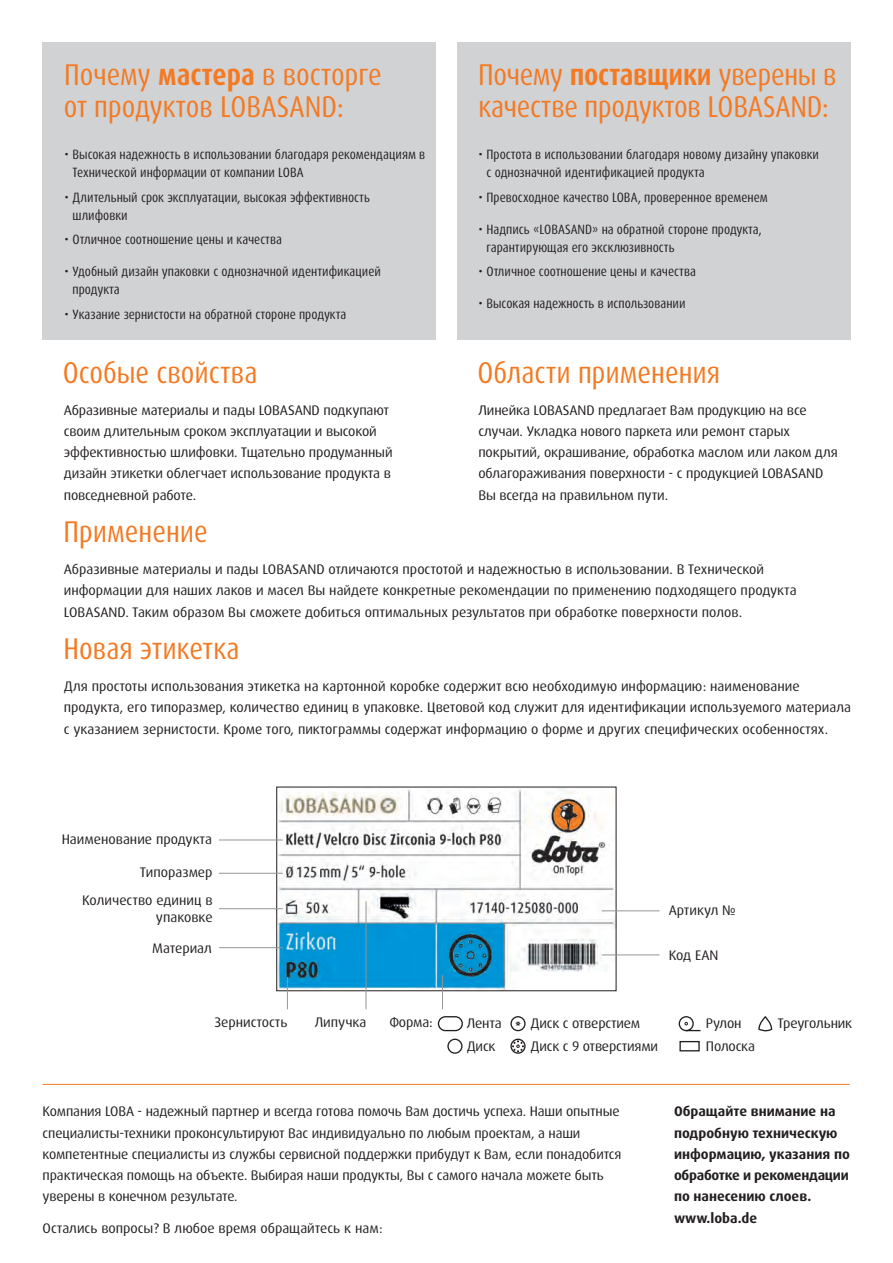
<style>
.page{position:relative;width:893px;height:1263px;background:#fff}
.page>*{position:absolute;margin:0;border:0;box-sizing:border-box;transform-origin:0 0}
.t1{font:condensed 30px/32px "Dax Pro";color:#f47921}
.t2{font:13.8px/21.3px "Dax Pro";letter-spacing:-.01em;color:#231f20}
.t3{font:700 13.8px/21.3px "Dax Pro";color:#231f20}
.t4{font:condensed 13.5px/18px "Dax Pro";color:#231f20}
.s1{font-weight:700}
.s2{font-family:"Dax OT";font-stretch:normal}
</style>
<div class="page">
<div style="left:457px;top:43px;width:393px;height:297px;background:#d1d2d4"></div>
<div style="left:43px;top:43px;width:393px;height:297px;background:#d1d2d4"></div>
<img style="left:278px;top:789px;width:336px;height:200px">
<hr style="left:602px;top:910px;width:57px;height:1px;background:#939598">
<hr style="left:602px;top:954px;width:57px;height:1px;background:#939598">
<hr style="left:219px;top:908px;width:64px;height:1px;background:#939598">
<hr style="left:219px;top:873px;width:64px;height:1px;background:#939598">
<hr style="left:219px;top:840px;width:64px;height:1px;background:#939598">
<hr style="left:219px;top:947px;width:64px;height:1px;background:#939598">
<hr style="left:442px;top:975px;width:1px;height:34px;background:#939598">
<hr style="left:287px;top:977px;width:1px;height:32px;background:#939598">
<hr style="left:366px;top:901px;width:1px;height:108px;background:#939598">
<div style="left:438px;top:1016px;width:25px;height:15px;border:1px solid #231f20;border-radius:7px"></div>
<svg style="left:679px;top:1016px;width:21px;height:15px"></svg>
<svg style="left:758px;top:1017px;width:14px;height:14px"></svg>
<div style="left:510px;top:1016px;width:16px;height:15px;border:1px solid #231f20;border-radius:50%"></div>
<svg style="left:515px;top:1021px;width:6px;height:5px"></svg>
<div style="left:447px;top:1039px;width:16px;height:15px;border:1px solid #231f20;border-radius:50%"></div>
<div style="left:679px;top:1041px;width:21px;height:10px;border:1px solid #231f20"></div>
<div style="left:510px;top:1039px;width:16px;height:15px;border:1px solid #231f20;border-radius:50%"></div>
<svg style="left:512px;top:1041px;width:12px;height:11px"></svg>
<hr style="left:43px;top:1084px;width:806px;height:1px;background:#f47921">
<h1 class="t1" style="left:64px;top:59px;width:319px">Почему <span class="s1">мастера</span> в восторге от продуктов LOBASAND:</h1>
<p class="t4" style="left:73px;top:146px;width:354px;text-indent:-8px"><span class="s2">•</span> Высокая надежность в использовании благодаря рекомендациям в<br>Технической информации от компании LOBA</p>
<p class="t4" style="left:73px;top:188px;width:299px;text-indent:-8px"><span class="s2">•</span> Длительный срок эксплуатации, высокая эффективность шлифовки</p>
<p class="t4" style="left:65px;top:231px;width:219px"><span class="s2">•</span> Отличное соотношение цены и качества</p>
<p class="t4" style="left:73px;top:263px;width:310px;text-indent:-8px"><span class="s2">•</span> Удобный дизайн упаковки с однозначной идентификацией продукта</p>
<p class="t4" style="left:65px;top:305px;width:283px"><span class="s2">•</span> Указание зернистости на обратной стороне продукта</p>
<h1 class="t1" style="left:478px;top:59px;width:360px">Почему <span class="s1">поставщики</span> уверены в качестве продуктов LOBASAND:</h1>
<p class="t4" style="left:486px;top:146px;width:334px;text-indent:-8px"><span class="s2">•</span> Простота в использовании благодаря новому дизайну упаковки с однозначной идентификацией продукта</p>
<p class="t4" style="left:478px;top:188px;width:291px"><span class="s2">•</span> Превосходное качество LOBA, проверенное временем</p>
<p class="t4" style="left:486px;top:220px;width:277px;text-indent:-8px"><span class="s2">•</span> Надпись «LOBASAND» на обратной стороне продукта, гарантирующая его эксклюзивность</p>
<p class="t4" style="left:478px;top:263px;width:219px"><span class="s2">•</span> Отличное соотношение цены и качества</p>
<p class="t4" style="left:478px;top:295px;width:209px"><span class="s2">•</span> Высокая надежность в использовании</p>
<h1 class="t1" style="left:63px;top:357px;width:196px">Особые свойства</h1>
<h1 class="t1" style="left:477px;top:357px;width:244px">Области применения</h1>
<p class="t2" style="left:64px;top:399px;width:330px">Абразивные материалы и пады LOBASAND подкупают своим длительным сроком эксплуатации и высокой эффективностью шлифовки. Тщательно продуманный дизайн этикетки облегчает использование продукта в повседневной работе.</p>
<h1 class="t1" style="left:64px;top:516px;width:146px">Применение</h1>
<p class="t2" style="left:478px;top:399px;width:361px">Линейка LOBASAND предлагает Вам продукцию на все случаи. Укладка нового паркета или ремонт старых покрытий, окрашивание, обработка маслом или лаком для облагораживания поверхности - с продукцией LOBASAND Вы всегда на правильном пути.</p>
<p class="t2" style="left:64px;top:559px;width:734px">Абразивные материалы и пады LOBASAND отличаются простотой и надежностью в использовании. В Технической информации для наших лаков и масел Вы найдете конкретные рекомендации по применению подходящего продукта<br>LOBASAND. Таким образом Вы сможете добиться оптимальных результатов при обработке поверхности полов.</p>
<h1 class="t1" style="left:64px;top:633px;width:177px">Новая этикетка</h1>
<p class="t2" style="left:64px;top:676px;width:789px">Для простоты использования этикетка на картонной коробке содержит всю необходимую информацию: наименование продукта, его типоразмер, количество единиц в упаковке. Цветовой код служит для идентификации используемого материала с указанием зернистости. Кроме того, пиктограммы содержат информацию о форме и других специфических особенностях.</p>
<p class="t2" style="left:62px;top:829px;width:152px">Наименование продукта</p>
<p class="t2" style="left:82px;top:858px;width:132px;line-height:28.3px;text-align:right">Типоразмер<br>Количество единиц в</p>
<p class="t2" style="left:156px;top:907px;width:58px">упаковке</p>
<p class="t2" style="left:152px;top:937px;width:61px">Материал</p>
<p class="t2" style="left:214px;top:1011px;width:75px">Зернистость</p>
<p class="t2" style="left:315px;top:1011px;width:53px">Липучка</p>
<p class="t2" style="left:669px;top:900px;width:69px">Артикул №</p>
<p class="t2" style="left:669px;top:944px;width:51px">Код EAN</p>
<p class="t2" style="left:389px;top:1011px;width:45px">Форма:</p>
<p class="t2" style="left:467px;top:1012px;width:36px;line-height:22.5px">Лента<br>Диск</p>
<p class="t2" style="left:706px;top:1012px;width:51px;line-height:22.5px">Рулон<br>Полоска</p>
<p class="t2" style="left:531px;top:1013px;width:111px">Диск с отверстием</p>
<p class="t2" style="left:777px;top:1013px;width:76px">Треугольник</p>
<p class="t2" style="left:531px;top:1035px;width:129px">Диск с 9 отверстиями</p>
<p class="t2" style="left:43px;top:1101px;width:580px">Компания LOBA - надежный партнер и всегда готова помочь Вам достичь успеха. Наши опытные специалисты-техники проконсультируют Вас индивидуально по любым проектам, а наши компетентные специалисты из службы сервисной поддержки прибудут к Вам, если понадобится практическая помощь на объекте. Выбирая наши продукты, Вы с самого начала можете быть уверены в конечном результате.</p>
<p class="t2" style="left:43px;top:1218px;width:342px">Остались вопросы? В любое время обращайтесь к нам:</p>
<p class="t3" style="left:674px;top:1101px;width:177px">Обращайте внимание на подробную техническую информацию, указания по обработке и рекомендации по нанесению слоев. www.loba.de</p>
</div>
